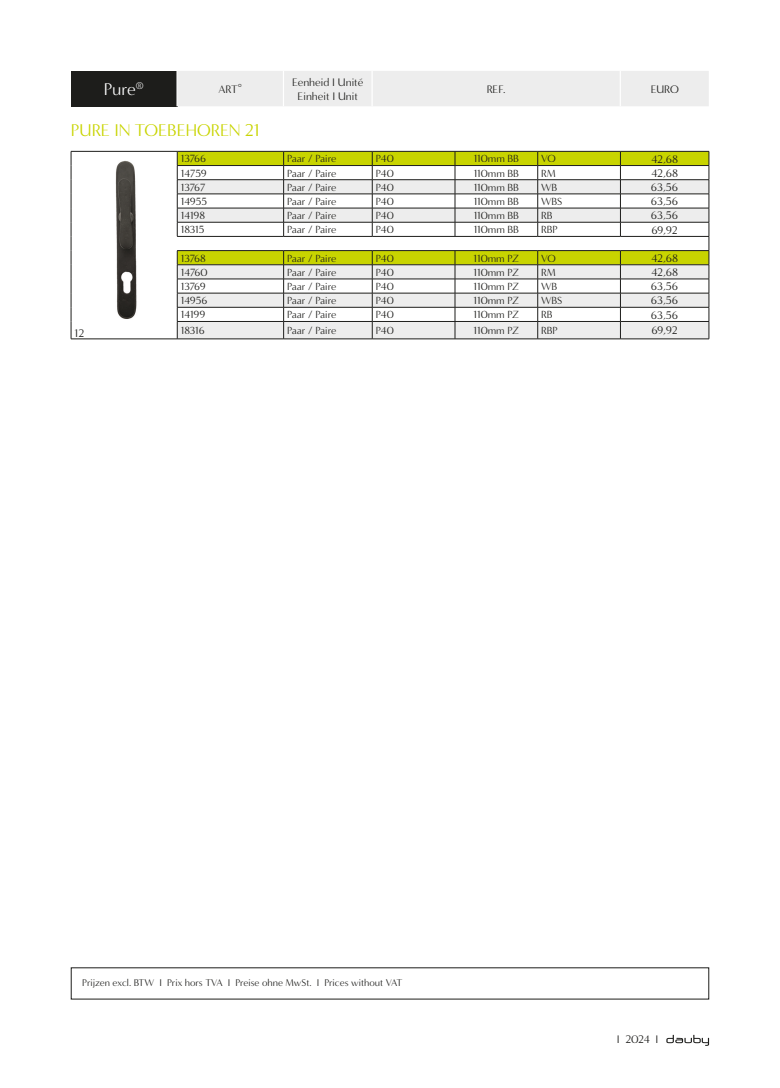
<style>
.page{position:relative;width:780px;height:1088px;background:#fff}
.page>*{position:absolute;margin:0;border:0;box-sizing:border-box;transform-origin:0 0}
.t1{font:17.5px "Minerva Modern";color:#c8d400}
.PURE{font:17.5px "Minerva Modern";color:#fff}
.Tabeltekst_laatste_col{font:11.25px "Minerva Modern";color:#1d1d1b}
.Tabeltekst_Centered{font:11.25px "Minerva Modern";color:#1d1d1b}
.Tabeltekst{font:11.25px "Minerva Modern";color:#1d1d1b}
.Tabeltekst-2{font:10.62px "Minerva Modern";color:#1d1d1b}
.Tabeltekst_Centered-2{font:10.62px "Minerva Modern";color:#1d1d1b}
.Kleine_letters{font:10px "Minerva Modern";color:#1d1d1b}
</style>
<div class="page">
<div style="left:71px;top:71px;width:106px;height:35px;background:#1d1d1b"></div>
<div style="left:178px;top:71px;width:530px;height:35px;background:#ededed"></div>
<hr style="left:176px;top:71px;width:2px;height:35px;background:#fff">
<hr style="left:283px;top:71px;width:1px;height:35px;background:#fff">
<hr style="left:371px;top:71px;width:2px;height:35px;background:#fff">
<hr style="left:619px;top:71px;width:2px;height:35px;background:#fff">
<hr style="left:71px;top:151px;width:106px;height:1px;background:#1d1d1b">
<hr style="left:71px;top:339px;width:106px;height:1px;background:#1d1d1b">
<hr style="left:455px;top:339px;width:82px;height:1px;background:#1d1d1b">
<hr style="left:283px;top:339px;width:89px;height:1px;background:#1d1d1b">
<hr style="left:372px;top:339px;width:83px;height:1px;background:#1d1d1b">
<hr style="left:537px;top:339px;width:83px;height:1px;background:#1d1d1b">
<hr style="left:620px;top:339px;width:89px;height:1px;background:#1d1d1b">
<svg style="left:177px;top:151px;width:532px;height:188px"></svg>
<svg style="left:71px;top:151px;width:1px;height:188px"></svg>
<hr style="left:177px;top:265px;width:106px;height:1px;background:#1d1d1b">
<hr style="left:177px;top:279px;width:106px;height:1px;background:#1d1d1b">
<hr style="left:177px;top:293px;width:106px;height:1px;background:#1d1d1b">
<hr style="left:177px;top:307px;width:106px;height:1px;background:#1d1d1b">
<hr style="left:177px;top:321px;width:106px;height:1px;background:#1d1d1b">
<hr style="left:177px;top:339px;width:106px;height:1px;background:#1d1d1b">
<img style="left:115px;top:160px;width:22px;height:159px">
<svg style="left:666px;top:1035px;width:43px;height:11px"></svg>
<p class="PURE" style="left:104px;top:79px;width:41px">Pure<sup>®</sup></p>
<p class="Tabeltekst_Centered" style="left:218px;top:83px;width:25px">ART°</p>
<p class="t1" style="left:71px;top:120px;width:190px">PURE IN TOEBEHOREN 21</p>
<p class="Tabeltekst_Centered" style="left:292px;top:76px;width:73px">Eenheid I Unité</p>
<p class="Tabeltekst_Centered" style="left:297px;top:89px;width:62px">Einheit I Unit</p>
<p class="Tabeltekst_Centered" style="left:486px;top:83px;width:21px">REF.</p>
<p class="Tabeltekst_Centered" style="left:650px;top:83px;width:30px">EURO</p>
<p class="Tabeltekst" style="left:75px;top:327px;width:11px">12</p>
<p class="Tabeltekst-2" style="left:181px;top:153px;width:27px">13766</p>
<p class="Tabeltekst-2" style="left:287px;top:153px;width:51px">Paar / Paire</p>
<p class="Tabeltekst-2" style="left:376px;top:153px;width:20px">P40</p>
<p class="Tabeltekst_Centered-2" style="left:473px;top:153px;width:47px">110mm BB</p>
<p class="Tabeltekst-2" style="left:541px;top:153px;width:16px">VO</p>
<p class="Tabeltekst_laatste_col" style="left:651px;top:152px;width:28px">42,68</p>
<p class="Tabeltekst-2" style="left:181px;top:167px;width:27px">14759</p>
<p class="Tabeltekst-2" style="left:287px;top:167px;width:51px">Paar / Paire</p>
<p class="Tabeltekst-2" style="left:376px;top:167px;width:20px">P40</p>
<p class="Tabeltekst_Centered-2" style="left:473px;top:167px;width:47px">110mm BB</p>
<p class="Tabeltekst-2" style="left:541px;top:167px;width:16px">RM</p>
<p class="Tabeltekst_laatste_col" style="left:651px;top:167px;width:28px">42,68</p>
<p class="Tabeltekst-2" style="left:181px;top:181px;width:26px">13767</p>
<p class="Tabeltekst-2" style="left:287px;top:181px;width:51px">Paar / Paire</p>
<p class="Tabeltekst-2" style="left:376px;top:181px;width:20px">P40</p>
<p class="Tabeltekst_Centered-2" style="left:473px;top:181px;width:47px">110mm BB</p>
<p class="Tabeltekst-2" style="left:541px;top:181px;width:18px">WB</p>
<p class="Tabeltekst_laatste_col" style="left:651px;top:181px;width:29px">63,56</p>
<p class="Tabeltekst-2" style="left:181px;top:195px;width:28px">14955</p>
<p class="Tabeltekst-2" style="left:287px;top:195px;width:51px">Paar / Paire</p>
<p class="Tabeltekst-2" style="left:376px;top:195px;width:20px">P40</p>
<p class="Tabeltekst_Centered-2" style="left:473px;top:195px;width:47px">110mm BB</p>
<p class="Tabeltekst-2" style="left:541px;top:195px;width:23px">WBS</p>
<p class="Tabeltekst_laatste_col" style="left:651px;top:195px;width:29px">63,56</p>
<p class="Tabeltekst-2" style="left:181px;top:209px;width:26px">14198</p>
<p class="Tabeltekst-2" style="left:287px;top:209px;width:51px">Paar / Paire</p>
<p class="Tabeltekst-2" style="left:376px;top:209px;width:20px">P40</p>
<p class="Tabeltekst_Centered-2" style="left:473px;top:209px;width:47px">110mm BB</p>
<p class="Tabeltekst-2" style="left:541px;top:209px;width:13px">RB</p>
<p class="Tabeltekst_laatste_col" style="left:651px;top:209px;width:29px">63,56</p>
<p class="Tabeltekst-2" style="left:181px;top:224px;width:25px">18315</p>
<p class="Tabeltekst-2" style="left:287px;top:224px;width:51px">Paar / Paire</p>
<p class="Tabeltekst-2" style="left:376px;top:224px;width:20px">P40</p>
<p class="Tabeltekst_Centered-2" style="left:473px;top:224px;width:47px">110mm BB</p>
<p class="Tabeltekst-2" style="left:541px;top:224px;width:18px">RBP</p>
<p class="Tabeltekst_laatste_col" style="left:651px;top:223px;width:28px">69,92</p>
<p class="Tabeltekst-2" style="left:181px;top:252px;width:27px">13768</p>
<p class="Tabeltekst-2" style="left:287px;top:252px;width:51px">Paar / Paire</p>
<p class="Tabeltekst-2" style="left:376px;top:252px;width:20px">P40</p>
<p class="Tabeltekst_Centered-2" style="left:473px;top:252px;width:47px">110mm PZ</p>
<p class="Tabeltekst-2" style="left:541px;top:252px;width:16px">VO</p>
<p class="Tabeltekst_laatste_col" style="left:651px;top:252px;width:28px">42,68</p>
<p class="Tabeltekst-2" style="left:181px;top:266px;width:28px">14760</p>
<p class="Tabeltekst-2" style="left:287px;top:266px;width:51px">Paar / Paire</p>
<p class="Tabeltekst-2" style="left:376px;top:266px;width:20px">P40</p>
<p class="Tabeltekst_Centered-2" style="left:473px;top:266px;width:47px">110mm PZ</p>
<p class="Tabeltekst-2" style="left:541px;top:266px;width:16px">RM</p>
<p class="Tabeltekst_laatste_col" style="left:651px;top:266px;width:28px">42,68</p>
<p class="Tabeltekst-2" style="left:181px;top:280px;width:26px">13769</p>
<p class="Tabeltekst-2" style="left:287px;top:280px;width:51px">Paar / Paire</p>
<p class="Tabeltekst-2" style="left:376px;top:280px;width:20px">P40</p>
<p class="Tabeltekst_Centered-2" style="left:473px;top:280px;width:47px">110mm PZ</p>
<p class="Tabeltekst-2" style="left:541px;top:280px;width:18px">WB</p>
<p class="Tabeltekst_laatste_col" style="left:651px;top:280px;width:29px">63,56</p>
<p class="Tabeltekst-2" style="left:181px;top:294px;width:28px">14956</p>
<p class="Tabeltekst-2" style="left:287px;top:294px;width:51px">Paar / Paire</p>
<p class="Tabeltekst-2" style="left:376px;top:294px;width:20px">P40</p>
<p class="Tabeltekst_Centered-2" style="left:473px;top:294px;width:47px">110mm PZ</p>
<p class="Tabeltekst-2" style="left:541px;top:294px;width:23px">WBS</p>
<p class="Tabeltekst_laatste_col" style="left:651px;top:294px;width:29px">63,56</p>
<p class="Tabeltekst-2" style="left:181px;top:309px;width:26px">14199</p>
<p class="Tabeltekst-2" style="left:287px;top:309px;width:51px">Paar / Paire</p>
<p class="Tabeltekst-2" style="left:376px;top:309px;width:20px">P40</p>
<p class="Tabeltekst_Centered-2" style="left:473px;top:309px;width:47px">110mm PZ</p>
<p class="Tabeltekst-2" style="left:541px;top:309px;width:13px">RB</p>
<p class="Tabeltekst_laatste_col" style="left:651px;top:308px;width:29px">63,56</p>
<p class="Tabeltekst-2" style="left:181px;top:324px;width:25px">18316</p>
<p class="Tabeltekst-2" style="left:287px;top:324px;width:51px">Paar / Paire</p>
<p class="Tabeltekst-2" style="left:376px;top:324px;width:20px">P40</p>
<p class="Tabeltekst_Centered-2" style="left:473px;top:324px;width:47px">110mm PZ</p>
<p class="Tabeltekst-2" style="left:541px;top:324px;width:18px">RBP</p>
<p class="Tabeltekst_laatste_col" style="left:651px;top:324px;width:28px">69,92</p>
<p class="Kleine_letters" style="left:82px;top:977px;width:322px">Prijzen excl. BTW I Prix hors TVA I Preise ohne MwSt. I Prices without VAT</p>
<p class="Tabeltekst_Centered" style="left:617px;top:1033px;width:43px">I 2024 I</p>
</div>
